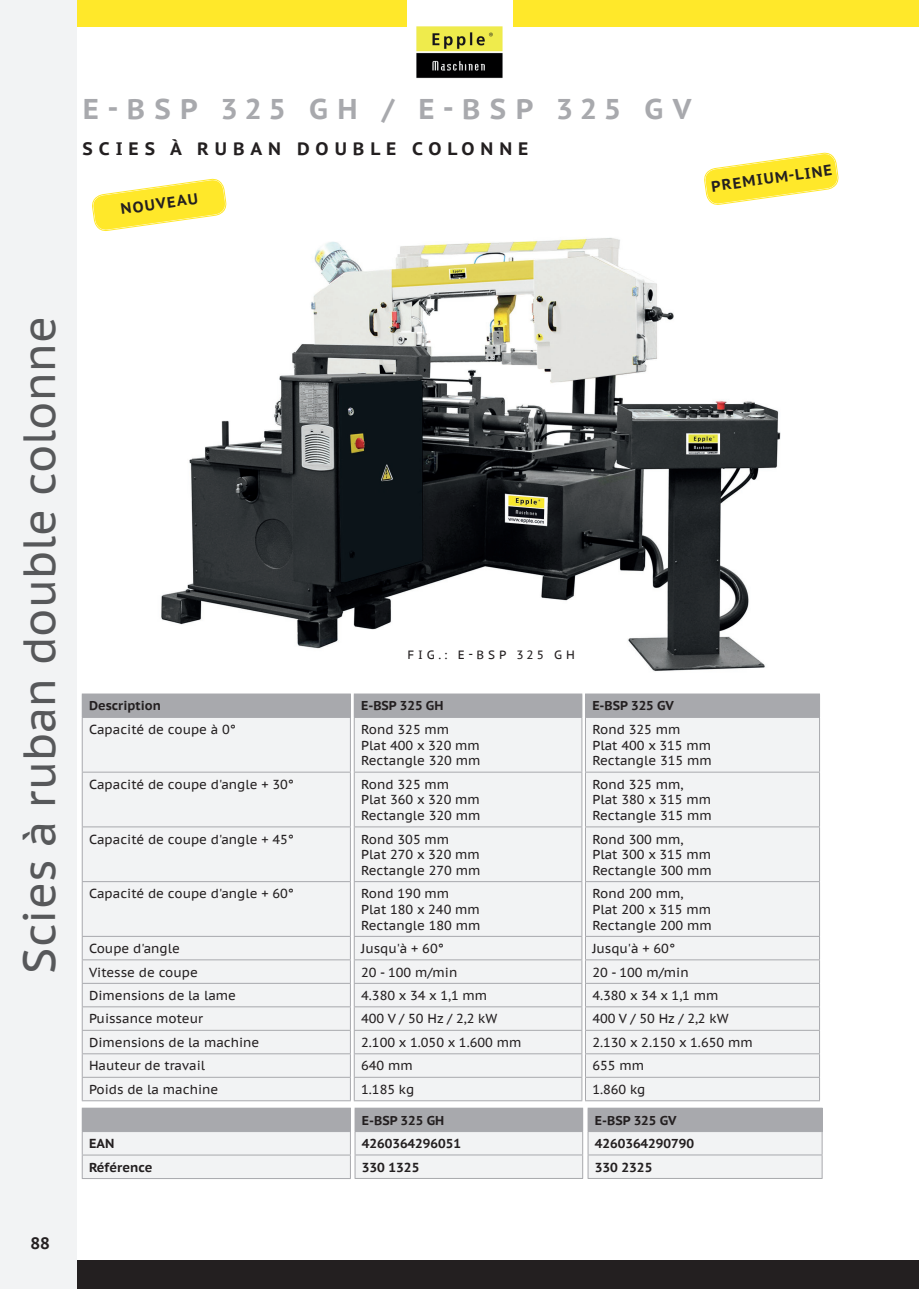
<style>
.page{position:relative;width:919px;height:1289px;background:#fff}
.page>*{position:absolute;margin:0;border:0;box-sizing:border-box;transform-origin:0 0}
.t1{font:45px "PT Sans Caption";color:#57585a}
.t2{font:700 28.5px "PT Sans Caption";letter-spacing:.33em;color:#a8a9ad}
.t3{font:700 18px "PT Sans Caption";letter-spacing:.33em;color:#231f20}
.t4{font:700 16.5px "PT Sans Caption";color:#231f20}
.t5{font:700 15.15px "PT Sans Caption";color:#231f20}
.t6{font:13.05px/23.5px "PT Sans Caption";color:#231f20}
.t7{font:700 13.05px/23.5px "PT Sans Caption";color:#231f20}
.t8{font:700 12.9px "PT Sans Caption";color:#231f20}
.t9{font:700 12.75px "PT Sans Caption";color:#231f20}
.t10{font:12px "PT Sans Caption";letter-spacing:.33em;color:#231f20}
</style>
<div class="page">
<div style="left:0;top:0;width:918px;height:27px;background:#ffe82a"></div>
<div style="left:56px;top:1260px;width:862px;height:28px;background:#231f20"></div>
<div style="left:0;top:0;width:77px;height:1288px;background:#f2f3f4"></div>
<div style="left:407px;top:0;width:105px;height:96px;background:#fff"></div>
<img style="left:161px;top:238px;width:620px;height:434px">
<svg style="left:92px;top:178px;width:135px;height:53px"></svg>
<div style="left:82px;top:694px;width:268px;height:23px;background:#a8a9ad"></div>
<div style="left:83px;top:718px;width:267px;height:382px;background:#f2f3f4"></div>
<hr style="left:82px;top:693px;width:269px;height:1px;background:#a8a9ad">
<hr style="left:82px;top:717px;width:1px;height:54px;background:#a8a9ad">
<hr style="left:82px;top:717px;width:269px;height:1px;background:#a8a9ad">
<hr style="left:350px;top:717px;width:1px;height:54px;background:#a8a9ad">
<hr style="left:82px;top:772px;width:1px;height:54px;background:#a8a9ad">
<hr style="left:82px;top:827px;width:1px;height:54px;background:#a8a9ad">
<hr style="left:82px;top:882px;width:1px;height:53px;background:#a8a9ad">
<svg style="left:82px;top:936px;width:1px;height:164px"></svg>
<hr style="left:82px;top:771px;width:269px;height:1px;background:#a8a9ad">
<hr style="left:350px;top:772px;width:1px;height:54px;background:#a8a9ad">
<hr style="left:350px;top:827px;width:1px;height:54px;background:#a8a9ad">
<hr style="left:350px;top:882px;width:1px;height:53px;background:#a8a9ad">
<hr style="left:82px;top:826px;width:269px;height:1px;background:#a8a9ad">
<hr style="left:82px;top:881px;width:269px;height:1px;background:#a8a9ad">
<hr style="left:82px;top:935px;width:269px;height:1px;background:#a8a9ad">
<hr style="left:82px;top:959px;width:269px;height:1px;background:#a8a9ad">
<hr style="left:82px;top:982px;width:269px;height:1px;background:#a8a9ad">
<hr style="left:82px;top:1006px;width:269px;height:1px;background:#a8a9ad">
<hr style="left:82px;top:1029px;width:269px;height:1px;background:#a8a9ad">
<hr style="left:82px;top:1053px;width:269px;height:1px;background:#a8a9ad">
<hr style="left:82px;top:1076px;width:269px;height:1px;background:#a8a9ad">
<hr style="left:82px;top:1100px;width:269px;height:1px;background:#a8a9ad">
<div style="left:585px;top:694px;width:234px;height:23px;background:#a8a9ad"></div>
<div style="left:586px;top:718px;width:233px;height:382px;background:#f2f3f4"></div>
<hr style="left:585px;top:693px;width:234px;height:1px;background:#a8a9ad">
<svg style="left:819px;top:694px;width:1px;height:23px"></svg>
<hr style="left:585px;top:717px;width:1px;height:54px;background:#a8a9ad">
<hr style="left:585px;top:717px;width:234px;height:1px;background:#a8a9ad">
<hr style="left:819px;top:717px;width:1px;height:54px;background:#a8a9ad">
<hr style="left:585px;top:772px;width:1px;height:54px;background:#a8a9ad">
<hr style="left:585px;top:827px;width:1px;height:54px;background:#a8a9ad">
<hr style="left:585px;top:882px;width:1px;height:53px;background:#a8a9ad">
<hr style="left:585px;top:771px;width:234px;height:1px;background:#a8a9ad">
<hr style="left:819px;top:772px;width:1px;height:54px;background:#a8a9ad">
<hr style="left:819px;top:827px;width:1px;height:54px;background:#a8a9ad">
<hr style="left:819px;top:882px;width:1px;height:53px;background:#a8a9ad">
<svg style="left:819px;top:936px;width:1px;height:164px"></svg>
<hr style="left:585px;top:826px;width:234px;height:1px;background:#a8a9ad">
<hr style="left:585px;top:881px;width:234px;height:1px;background:#a8a9ad">
<hr style="left:585px;top:935px;width:234px;height:1px;background:#a8a9ad">
<hr style="left:585px;top:959px;width:234px;height:1px;background:#a8a9ad">
<hr style="left:585px;top:982px;width:234px;height:1px;background:#a8a9ad">
<hr style="left:585px;top:1006px;width:234px;height:1px;background:#a8a9ad">
<hr style="left:585px;top:1029px;width:234px;height:1px;background:#a8a9ad">
<hr style="left:585px;top:1053px;width:234px;height:1px;background:#a8a9ad">
<hr style="left:585px;top:1076px;width:234px;height:1px;background:#a8a9ad">
<hr style="left:585px;top:1100px;width:234px;height:1px;background:#a8a9ad">
<hr style="left:82px;top:1107px;width:269px;height:1px;background:#a8a9ad">
<hr style="left:82px;top:1178px;width:269px;height:1px;background:#a8a9ad">
<hr style="left:587px;top:1107px;width:235px;height:1px;background:#a8a9ad">
<div style="left:354px;top:694px;width:228px;height:23px;background:#a8a9ad"></div>
<div style="left:355px;top:718px;width:226px;height:382px;background:#f2f3f4"></div>
<hr style="left:354px;top:693px;width:228px;height:1px;background:#a8a9ad">
<svg style="left:350px;top:694px;width:4px;height:23px"></svg>
<svg style="left:582px;top:694px;width:1px;height:23px"></svg>
<hr style="left:354px;top:717px;width:1px;height:54px;background:#a8a9ad">
<hr style="left:354px;top:717px;width:228px;height:1px;background:#a8a9ad">
<hr style="left:581px;top:717px;width:1px;height:54px;background:#a8a9ad">
<hr style="left:354px;top:772px;width:1px;height:54px;background:#a8a9ad">
<hr style="left:354px;top:827px;width:1px;height:54px;background:#a8a9ad">
<hr style="left:354px;top:882px;width:1px;height:53px;background:#a8a9ad">
<svg style="left:350px;top:936px;width:5px;height:164px"></svg>
<hr style="left:354px;top:771px;width:228px;height:1px;background:#a8a9ad">
<hr style="left:581px;top:772px;width:1px;height:54px;background:#a8a9ad">
<hr style="left:581px;top:827px;width:1px;height:54px;background:#a8a9ad">
<hr style="left:581px;top:882px;width:1px;height:53px;background:#a8a9ad">
<svg style="left:581px;top:936px;width:5px;height:164px"></svg>
<hr style="left:354px;top:826px;width:228px;height:1px;background:#a8a9ad">
<hr style="left:354px;top:881px;width:228px;height:1px;background:#a8a9ad">
<hr style="left:354px;top:935px;width:228px;height:1px;background:#a8a9ad">
<hr style="left:354px;top:959px;width:228px;height:1px;background:#a8a9ad">
<hr style="left:354px;top:982px;width:228px;height:1px;background:#a8a9ad">
<hr style="left:354px;top:1006px;width:228px;height:1px;background:#a8a9ad">
<hr style="left:354px;top:1029px;width:228px;height:1px;background:#a8a9ad">
<hr style="left:354px;top:1053px;width:228px;height:1px;background:#a8a9ad">
<hr style="left:354px;top:1076px;width:228px;height:1px;background:#a8a9ad">
<hr style="left:354px;top:1100px;width:228px;height:1px;background:#a8a9ad">
<hr style="left:354px;top:1107px;width:229px;height:1px;background:#a8a9ad">
<svg style="left:82px;top:1108px;width:740px;height:70px"></svg>
<hr style="left:354px;top:1177px;width:229px;height:1px;background:#a8a9ad">
<img style="left:416px;top:26px;width:87px;height:53px">
<svg style="left:704px;top:152px;width:135px;height:53px"></svg>
<h2 class="t2" style="left:83px;top:90px;width:610px">E-BSP 325 GH / E-BSP 325 GV</h2>
<h3 class="t3" style="left:82px;top:137px;width:447px">SCIES À RUBAN DOUBLE COLONNE</h3>
<p class="t5" style="left:119px;top:199px;width:79px;rotate:-8deg">NOUVEAU</p>
<p class="t5" style="left:710px;top:176px;width:123px;rotate:-8deg">PREMIUM-LINE</p>
<h1 class="t1" style="left:10px;top:973px;width:658px;rotate:-90deg">Scies à ruban double colonne</h1>
<p class="t4" style="left:30px;top:1232px;width:21px">88</p>
<p class="t9" style="left:89px;top:697px;width:73px">Description</p>
<p class="t6" style="left:89px;top:717px;width:148px">Capacité de coupe à 0°</p>
<p class="t6" style="left:89px;top:772px;width:206px">Capacité de coupe d'angle + 30°</p>
<p class="t6" style="left:89px;top:826px;width:206px">Capacité de coupe d'angle + 45°</p>
<p class="t6" style="left:89px;top:881px;width:206px">Capacité de coupe d'angle + 60°</p>
<p class="t6" style="left:89px;top:936px;width:172px">Coupe d'angle<br>Vitesse de coupe<br>Dimensions de la lame<br>Puissance moteur<br>Dimensions de la machine<br>Hauteur de travail<br>Poids de la machine</p>
<p class="t7" style="left:89px;top:1131px;width:65px">EAN<br>Référence</p>
<p class="t10" style="left:407px;top:647px;width:169px">FIG.: E-BSP 325 GH</p>
<p class="t9" style="left:361px;top:697px;width:84px">E-BSP 325 GH</p>
<p class="t6" style="left:361px;top:721px;width:121px;line-height:15.6px">Rond 325 mm<br>Plat 400 x 320 mm<br>Rectangle 320 mm</p>
<p class="t6" style="left:361px;top:776px;width:121px;line-height:15.6px">Rond 325 mm<br>Plat 360 x 320 mm<br>Rectangle 320 mm</p>
<p class="t6" style="left:361px;top:830px;width:121px;line-height:15.6px">Rond 305 mm<br>Plat 270 x 320 mm<br>Rectangle 270 mm</p>
<p class="t6" style="left:361px;top:885px;width:121px;line-height:15.6px">Rond 190 mm<br>Plat 180 x 240 mm<br>Rectangle 180 mm</p>
<p class="t6" style="left:361px;top:936px;width:162px">Jusqu'à + 60°<br>20 - 100 m/min<br>4.380 x 34 x 1,1 mm<br>400 V / 50 Hz / 2,2 kW<br>2.100 x 1.050 x 1.600 mm<br>640 mm<br>1.185 kg</p>
<p class="t9" style="left:362px;top:1111px;width:84px">E-BSP 325 GH</p>
<p class="t8" style="left:362px;top:1134px;width:101px">4260364296051</p>
<p class="t7" style="left:362px;top:1154px;width:59px">330 1325</p>
<p class="t9" style="left:592px;top:697px;width:83px">E-BSP 325 GV</p>
<p class="t6" style="left:592px;top:721px;width:121px;line-height:15.6px">Rond 325 mm<br>Plat 400 x 315 mm<br>Rectangle 315 mm</p>
<p class="t6" style="left:592px;top:776px;width:121px;line-height:15.6px">Rond 325 mm,<br>Plat 380 x 315 mm<br>Rectangle 315 mm</p>
<p class="t6" style="left:592px;top:830px;width:121px;line-height:15.6px">Rond 300 mm,<br>Plat 300 x 315 mm<br>Rectangle 300 mm</p>
<p class="t6" style="left:592px;top:885px;width:121px;line-height:15.6px">Rond 200 mm,<br>Plat 200 x 315 mm<br>Rectangle 200 mm</p>
<p class="t6" style="left:592px;top:936px;width:162px">Jusqu'à + 60°<br>20 - 100 m/min<br>4.380 x 34 x 1,1 mm<br>400 V / 50 Hz / 2,2 kW<br>2.130 x 2.150 x 1.650 mm<br>655 mm<br>1.860 kg</p>
<p class="t9" style="left:595px;top:1111px;width:83px">E-BSP 325 GV</p>
<p class="t8" style="left:595px;top:1134px;width:101px">4260364290790</p>
<p class="t7" style="left:595px;top:1154px;width:59px">330 2325</p>
</div>
